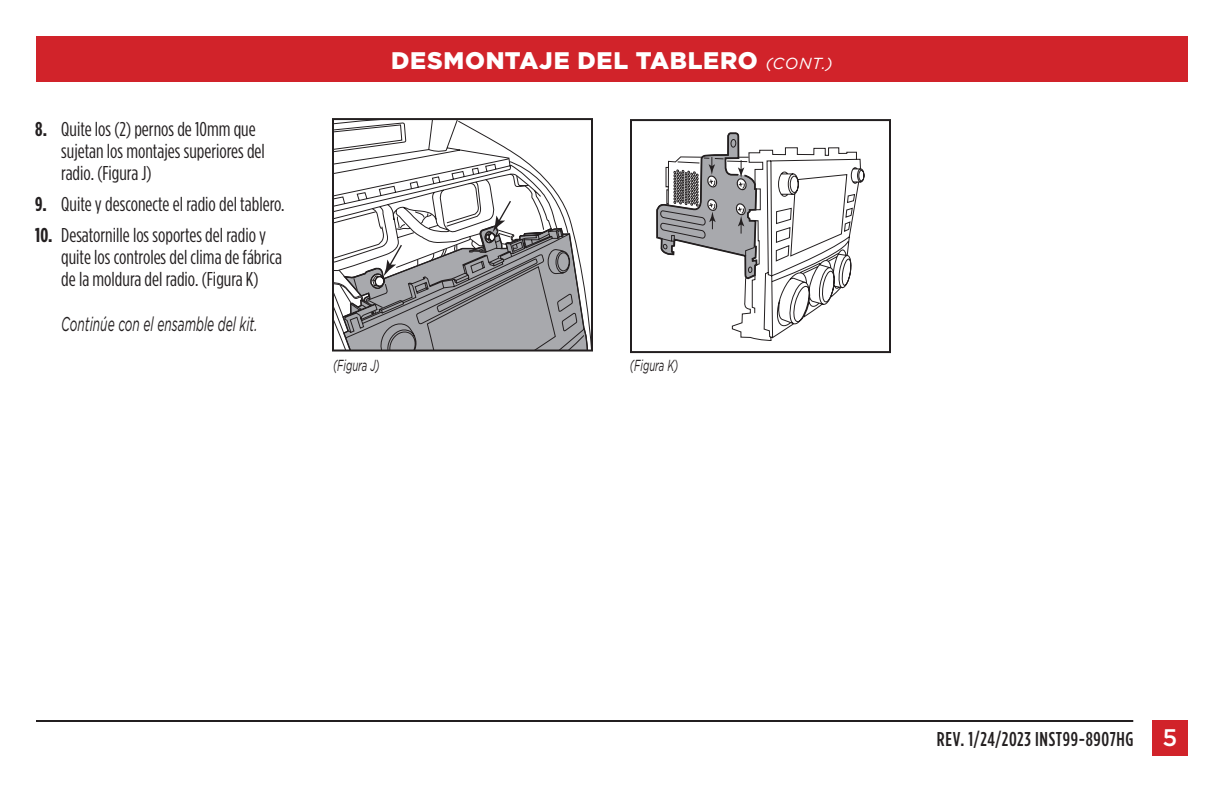
<style>
.page{position:relative;width:1224px;height:792px;background:#fff}
.page>*{position:absolute;margin:0;border:0;box-sizing:border-box;transform-origin:0 0}
.t1{font:900 24px "Gotham";letter-spacing:.03em;color:#fff}
.t2{font:20px/22px "Gotham Condensed";color:#231f20}
.t3{font:italic 20px "Gotham";color:#231f20;scale:.6 1}
.t4{font:500 20px "Gotham Condensed";letter-spacing:.03em;color:#231f20}
.t5{font:italic 16px "Gotham";color:#231f20;scale:.6 1}
.s1{font-weight:700}
.s2{font-weight:400;font-style:italic;font-size:16px}
.s3{font-family:"Gotham";font-size:24px;color:#fff}
</style>
<div class="page">
<div style="left:36px;top:36px;width:1152px;height:45px;background:#d1232a"></div>
<hr style="left:36px;top:720px;width:1097px;height:2px;background:#231f20">
<div style="left:1152px;top:720px;width:36px;height:36px;background:#d1232a"></div>
<svg style="left:335px;top:122px;width:254px;height:227px"></svg>
<div style="left:332px;top:118px;width:261px;height:234px;border:2px solid #231f20"></div>
<svg style="left:656px;top:132px;width:208px;height:209px"></svg>
<div style="left:630px;top:119px;width:261px;height:234px;border:2px solid #231f20"></div>
<p class="t2" style="left:61px;top:118px;width:205px;text-indent:-26px"><span class="s1">8.</span> Quite los (2) pernos de 10mm que sujetan los montajes superiores del radio. (Figura J)</p>
<p class="t2" style="left:35px;top:193px;width:251px"><span class="s1">9.</span> Quite y desconecte el radio del tablero.</p>
<p class="t2" style="left:61px;top:224px;width:222px;text-indent:-26px"><span class="s1">10.</span> Desatornille los soportes del radio y quite los controles del clima de fábrica de la moldura del radio. (Figura K)</p>
<p class="t3" style="left:61px;top:313px;width:328px">Continúe con el ensamble del kit.</p>
<p class="t1" style="left:391px;top:46px;width:443px">DESMONTAJE DEL TABLERO <span class="s2">(CONT.)</span></p>
<p class="t5" style="left:333px;top:356px;width:79px">(Figura J)</p>
<p class="t5" style="left:630px;top:356px;width:82px">(Figura K)</p>
<p class="t4" style="left:937px;top:728px;width:242px">REV. 1/24/2023 INST99-8907HG <span class="s3">5</span></p>
</div>
